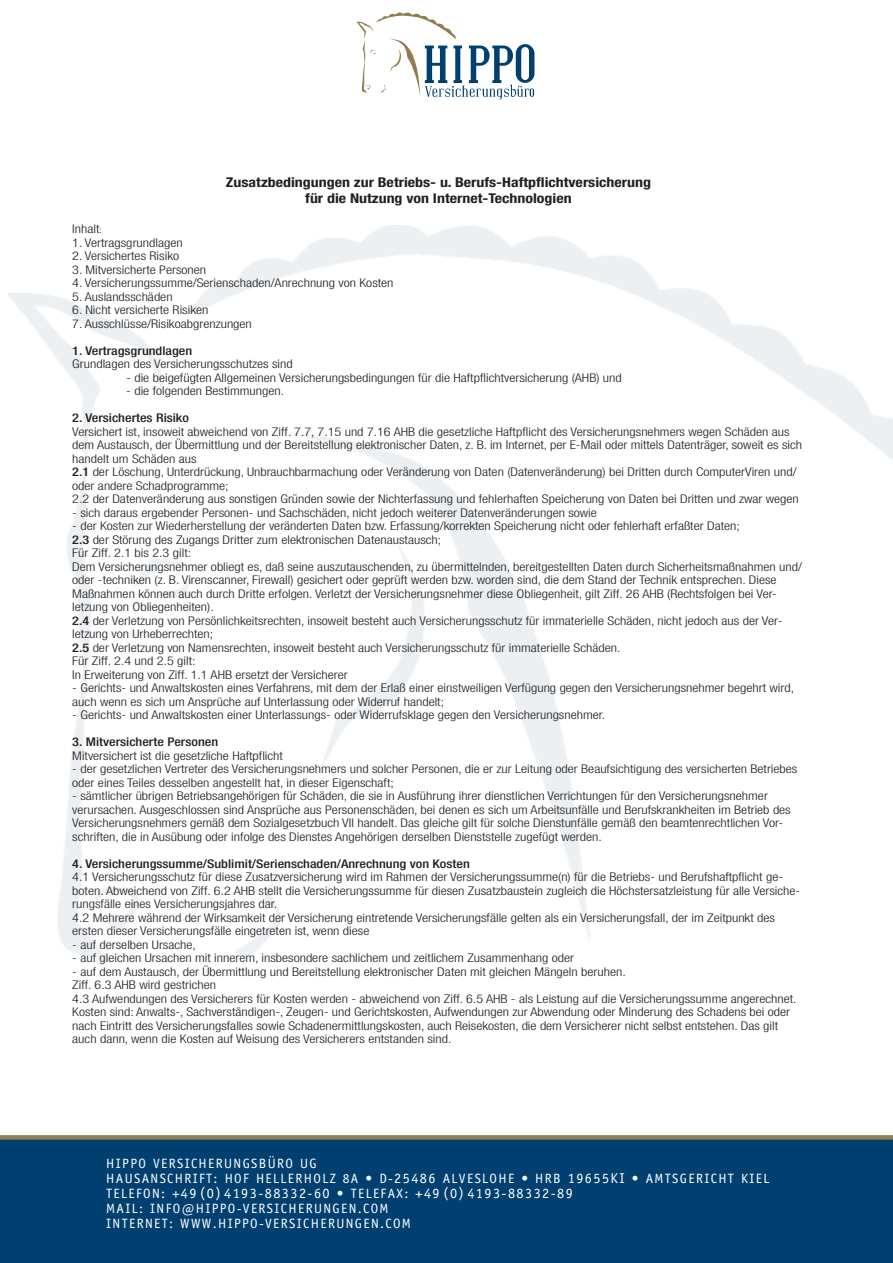
<style>
.page{position:relative;width:893px;height:1263px;background:#fff}
.page>*{position:absolute;margin:0;border:0;box-sizing:border-box;transform-origin:0 0}
.t1{font:14.25px "Officina Sans";letter-spacing:.1em;color:#fff}
.t2{font:13.5px/15px "Officina Sans";letter-spacing:.1em;color:#fff}
.t3{font:700 condensed 13.5px/16.5px "Helvetica Neue";color:#231f20;text-align:center;scale:1.18 1}
.t4{font:300 condensed 12px/13.5px "Helvetica Neue";color:#231f20;scale:1.18 1}
.t5{font:500 condensed 12px "Helvetica Neue";color:#231f20;scale:1.18 1}
.s1{font-size:9px}
.s2{font-weight:500}
.s3{font-size:14.25px}
.s4{font-size:13.5px}
</style>
<div class="page">
<div style="left:0;top:1139px;width:893px;height:124px;background:#004071"></div>
<div style="left:0;top:1135px;width:893px;height:5px;background:#927f4c"></div>
<svg style="left:356px;top:12px;width:178px;height:88px"></svg>
<p class="t3" style="left:226px;top:174px;width:362px">Zusatzbedingungen zur Betriebs- u. Berufs-Haftpflichtversicherung für die Nutzung von Internet-Technologien</p>
<p class="t4" style="left:72px;top:222px;width:27px">Inhalt<span class="s1">:</span></p>
<p class="t4" style="left:72px;top:236px;width:95px">1. Vertragsgrundlagen</p>
<p class="t4" style="left:72px;top:249px;width:92px">2. Versichertes Risiko</p>
<p class="t4" style="left:72px;top:263px;width:115px">3. Mitversicherte Personen</p>
<p class="t4" style="left:72px;top:276px;width:274px">4. Versicherungssumme/Serienschaden/Anrechnung von Kosten</p>
<p class="t4" style="left:72px;top:290px;width:87px">5. Auslandsschäden</p>
<p class="t4" style="left:72px;top:303px;width:117px">6. Nicht versicherte Risiken</p>
<p class="t4" style="left:72px;top:317px;width:154px">7. Ausschlüsse/Risikoabgrenzungen</p>
<p class="t5" style="left:72px;top:343px;width:103px">1. Vertragsgrundlagen</p>
<p class="t4" style="left:72px;top:357px;width:188px">Grundlagen des Versicherungsschutzes sind</p>
<p class="t4" style="left:126px;top:371px;width:421px">- die beigefügten Allgemeinen Versicherungsbedingungen für die Haftpflichtversicherung (AHB) und</p>
<p class="t4" style="left:126px;top:384px;width:135px">- die folgenden Bestimmungen.</p>
<p class="t5" style="left:72px;top:411px;width:100px">2. Versichertes Risiko</p>
<p class="t4" style="left:72px;top:425px;width:620px">Versichert ist, insoweit abweichend von Ziff. 7.7, 7.15 und 7.16 AHB die gesetzliche Haftpflicht des Versicherungsnehmers wegen Schäden aus dem Austausch, der Übermittlung und der Bereitstellung elektronischer Daten, z. B. im Internet, per E-Mail oder mittels Datenträger, soweit es sich handelt um Schäden aus<br><span class="s2">2.1</span> der Löschung, Unterdrückung, Unbrauchbarmachung oder Veränderung von Daten (Datenveränderung) bei Dritten durch ComputerViren und/ oder andere Schadprogramme;<br>2.2 der Datenveränderung aus sonstigen Gründen sowie der Nichterfassung und fehlerhaften Speicherung von Daten bei Dritten und zwar wegen</p>
<p class="t4" style="left:72px;top:506px;width:446px">- sich daraus ergebender Personen- und Sachschäden, nicht jedoch weiterer Datenveränderungen sowie</p>
<p class="t4" style="left:72px;top:519px;width:620px">- der Kosten zur Wiederherstellung der veränderten Daten bzw. Erfassung/korrekten Speicherung nicht oder fehlerhaft erfaßter Daten;<br><span class="s2">2.3</span> der Störung des Zugangs Dritter zum elektronischen Datenaustausch;<br>Für Ziff. 2.1 bis 2.3 gilt:<br>Dem Versicherungsnehmer obliegt es, daß seine auszutauschenden, zu übermittelnden, bereitgestellten Daten durch Sicherheitsmaßnahmen und/ oder -techniken (z. B. Virenscanner, Firewall) gesichert oder geprüft werden bzw. worden sind, die dem Stand der Technik entsprechen. Diese Maßnahmen können auch durch Dritte erfolgen. Verletzt der Versicherungsnehmer diese Obliegenheit, gilt Ziff. 26 AHB (Rechtsfolgen bei Ver&shy;letzung von Obliegenheiten).<br><span class="s2">2.4</span> der Verletzung von Persönlichkeitsrechten, insoweit besteht auch Versicherungsschutz für immaterielle Schäden, nicht jedoch aus der Ver&shy;letzung von Urheberrechten;<br><span class="s2">2.5</span> der Verletzung von Namensrechten, insoweit besteht auch Versicherungsschutz für immaterielle Schäden.<br>Für Ziff. 2.4 und 2.5 gilt:<br>In Erweiterung von Ziff. 1.1 AHB ersetzt der Versicherer</p>
<p class="t4" style="left:72px;top:681px;width:613px">- Gerichts- und Anwaltskosten eines Verfahrens, mit dem der Erlaß einer einstweiligen Verfügung gegen den Versicherungsnehmer begehrt wird, auch wenn es sich um Ansprüche auf Unterlassung oder Widerruf handelt;</p>
<p class="t4" style="left:72px;top:708px;width:453px">- Gerichts- und Anwaltskosten einer Unterlassungs- oder Widerrufsklage gegen den Versicherungsnehmer.</p>
<p class="t5" style="left:72px;top:735px;width:125px">3. Mitversicherte Personen</p>
<p class="t4" style="left:72px;top:749px;width:180px">Mitversichert ist die gesetzliche Haftpflicht</p>
<p class="t4" style="left:72px;top:762px;width:616px">- der gesetzlichen Vertreter des Versicherungsnehmers und solcher Personen, die er zur Leitung oder Beaufsichtigung des versicherten Betriebes oder eines Teiles desselben angestellt hat, in dieser Eigenschaft;</p>
<p class="t4" style="left:72px;top:789px;width:610px">- sämtlicher übrigen Betriebsangehörigen für Schäden, die sie in Ausführung ihrer dienstlichen Verrichtungen für den Versicherungsnehmer verursachen. Ausgeschlossen sind Ansprüche aus Personenschäden, bei denen es sich um Arbeitsunfälle und Berufskrankheiten im Betrieb des Versicherungsnehmers gemäß dem Sozialgesetzbuch VII handelt. Das gleiche gilt für solche Dienstunfälle gemäß den beamtenrechtlichen Vor&shy;schriften, die in Ausübung oder infolge des Dienstes Angehörigen derselben Dienststelle zugefügt werden.</p>
<p class="t5" style="left:72px;top:856px;width:338px">4. Versicherungssumme/Sublimit/Serienschaden/Anrechnung von Kosten</p>
<p class="t4" style="left:72px;top:870px;width:618px">4.1 Versicherungsschutz für diese Zusatzversicherung wird im Rahmen der Versicherungssumme(n) für die Betriebs- und Berufshaftpflicht ge&shy;boten. Abweichend von Ziff. 6.2 AHB stellt die Versicherungssumme für diesen Zusatzbaustein zugleich die Höchstersatzleistung für alle Versiche&shy;rungsfälle eines Versicherungsjahres dar.<br>4.2 Mehrere während der Wirksamkeit der Versicherung eintretende Versicherungsfälle gelten als ein Versicherungsfall, der im Zeitpunkt des ersten dieser Versicherungsfälle eingetreten ist, wenn diese</p>
<p class="t4" style="left:72px;top:938px;width:106px">- auf derselben Ursache,</p>
<p class="t4" style="left:72px;top:951px;width:427px">- auf gleichen Ursachen mit innerem, insbesondere sachlichem und zeitlichem Zusammenhang oder</p>
<p class="t4" style="left:72px;top:965px;width:615px">- auf dem Austausch, der Übermittlung und Bereitstellung elektronischer Daten mit gleichen Mängeln beruhen.<br>Ziff. 6.3 AHB wird gestrichen<br>4.3 Aufwendungen des Versicherers für Kosten werden - abweichend von Ziff. 6.5 AHB - als Leistung auf die Versicherungssumme angerechnet.<br>Kosten sind: Anwalts-, Sachverständigen-, Zeugen- und Gerichtskosten, Aufwendungen zur Abwendung oder Minderung des Schadens bei oder nach Eintritt des Versicherungsfalles sowie Schadenermittlungskosten, auch Reisekosten, die dem Versicherer nicht selbst entstehen. Das gilt auch dann, wenn die Kosten auf Weisung des Versicherers entstanden sind.</p>
<p class="t2" style="left:106px;top:1156px;width:664px">HIPPO VERSICHERUNGSBÜRO UG<br>HAUSANSCHRIFT: HOF HELLERHOLZ 8A • D-<span class="s3">25486</span> ALVESLOHE • HRB <span class="s3">19655KI</span> • AMTSGERICHT KIEL</p>
<p class="t1" style="left:106px;top:1185px;width:468px"><span class="s4">TELEFON:</span> +49 (0) 4193-88332-60 <span class="s4">• TELEFAX:</span> +49 (0) 4193-88332-89</p>
<p class="t2" style="left:106px;top:1201px;width:306px">MAIL: INFO@HIPPO-VERSICHERUNGEN.COM<br>INTERNET: WWW.HIPPO-VERSICHERUNGEN.COM</p>
</div>
